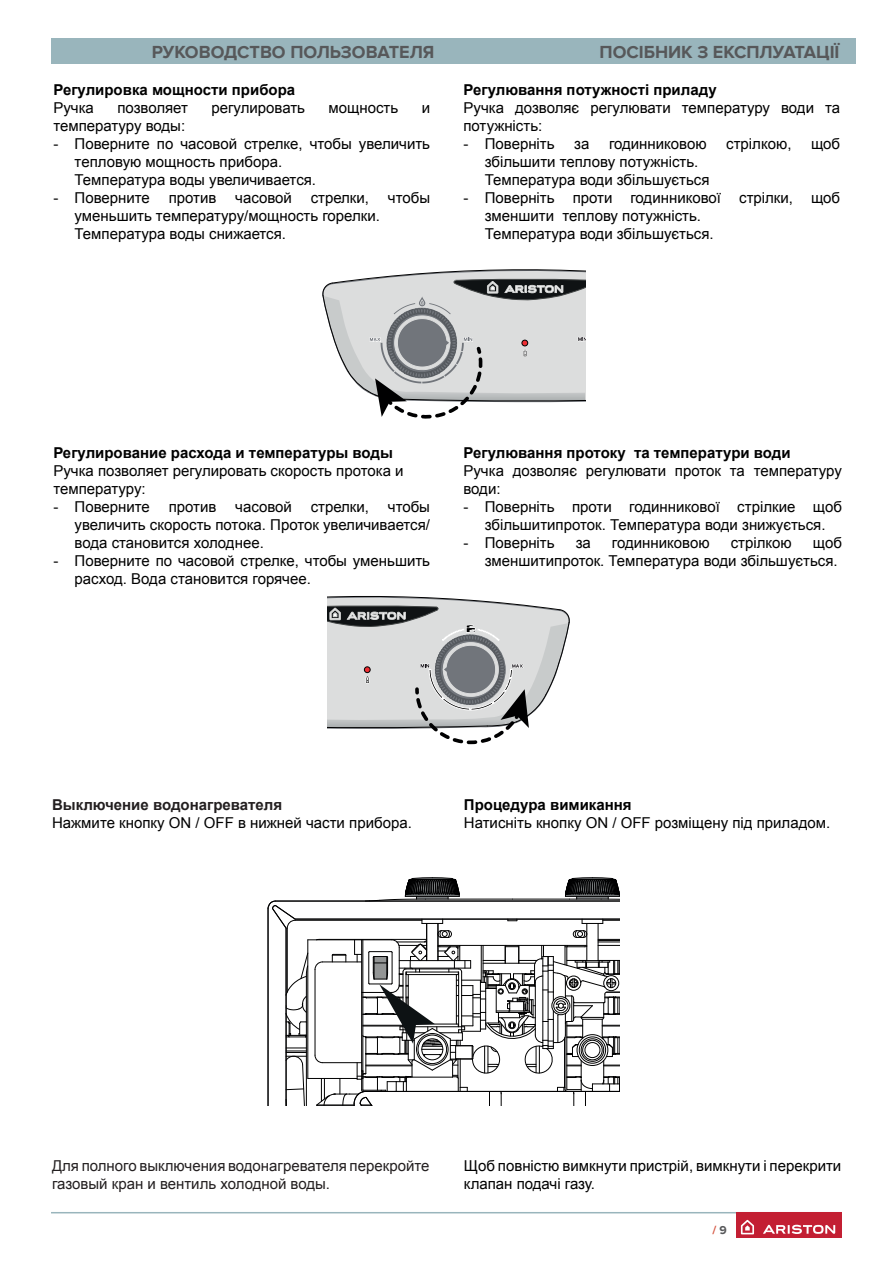
<style>
.page{position:relative;width:893px;height:1263px;background:#fff}
.page>*{position:absolute;margin:0;border:0;box-sizing:border-box;transform-origin:0 0}
.t1{font:700 18px "Proxima Nova";color:#57585a}
.t2{font:15px/18px "Arial";color:#000}
.t3{font:700 15px "Arial";color:#000}
.t4{font:15px/18px "Arial";color:#231f20}
.t5{font:700 15px "Arial";color:#231f20}
.t6{font:700 12px "Proxima Nova";color:#d55541}
.s1{color:#57585a}
</style>
<div class="page">
<hr style="left:51px;top:1212px;width:791px;height:1px;background:#99b5bc">
<div style="left:736px;top:1212px;width:106px;height:26px;background:#c31f33"></div>
<svg style="left:741px;top:1220px;width:13px;height:14px"></svg>
<svg style="left:763px;top:1225px;width:72px;height:9px"></svg>
<div style="left:51px;top:38px;width:804px;height:26px;background:#99b5bc"></div>
<hr style="left:425px;top:899px;width:87px;height:1px;background:#000001">
<hr style="left:512px;top:899px;width:57px;height:1px;background:#000001">
<svg style="left:377px;top:877px;width:83px;height:23px"></svg>
<svg style="left:565px;top:877px;width:55px;height:24px"></svg>
<svg style="left:268px;top:900px;width:351px;height:5px"></svg>
<svg style="left:267px;top:905px;width:352px;height:201px"></svg>
<svg style="left:322px;top:269px;width:263px;height:150px"></svg>
<svg style="left:327px;top:596px;width:243px;height:149px"></svg>
<svg style="left:315px;top:930px;width:305px;height:176px"></svg>
<p class="t1" style="left:152px;top:42px;width:284px">РУКОВОДСТВО ПОЛЬЗОВАТЕЛЯ</p>
<p class="t1" style="left:600px;top:42px;width:241px">ПОСІБНИК З ЕКСПЛУАТАЦІЇ</p>
<p class="t3" style="left:53px;top:80px;width:243px">Регулировка мощности прибора</p>
<p class="t2" style="left:53px;top:99px;width:42px">Ручка</p>
<p class="t2" style="left:117px;top:99px;width:72px">позволяет</p>
<p class="t2" style="left:211px;top:99px;width:95px">регулировать</p>
<p class="t2" style="left:328px;top:99px;width:71px">мощность</p>
<p class="t2" style="left:422px;top:99px;width:10px">и</p>
<p class="t2" style="left:53px;top:117px;width:133px">температуру воды:</p>
<p class="t2" style="left:75px;top:135px;width:357px;text-indent:-21px">- Поверните по часовой стрелке, чтобы увеличить тепловую мощность прибора.<br>Температура воды увеличивается.</p>
<p class="t2" style="left:53px;top:189px;width:98px">- Поверните</p>
<p class="t2" style="left:169px;top:189px;width:49px">против</p>
<p class="t2" style="left:235px;top:189px;width:58px">часовой</p>
<p class="t2" style="left:311px;top:189px;width:60px">стрелки,</p>
<p class="t2" style="left:388px;top:189px;width:44px">чтобы</p>
<p class="t2" style="left:75px;top:207px;width:307px">уменьшить температуру/мощность горелки.<br>Температура воды снижается.</p>
<p class="t3" style="left:463px;top:80px;width:255px">Регулювання потужності приладу</p>
<p class="t2" style="left:463px;top:99px;width:378px">Ручка дозволяє регулювати температуру води та потужність:</p>
<p class="t2" style="left:463px;top:135px;width:93px">- Поверніть</p>
<p class="t2" style="left:574px;top:135px;width:17px">за</p>
<p class="t2" style="left:609px;top:135px;width:99px">годинниковою</p>
<p class="t2" style="left:726px;top:135px;width:67px">стрілкою,</p>
<p class="t2" style="left:811px;top:135px;width:31px">щоб</p>
<p class="t2" style="left:485px;top:153px;width:226px">збільшити теплову потужність.<br>Температура води збільшується</p>
<p class="t2" style="left:485px;top:189px;width:357px;text-indent:-21px">- Поверніть проти годинникової стрілки, щоб зменшити теплову потужність.<br>Температура води збільшується.</p>
<p class="t3" style="left:53px;top:442px;width:341px">Регулирование расхода и температуры воды</p>
<p class="t2" style="left:53px;top:462px;width:352px">Ручка позволяет регулировать скорость протока и температуру:</p>
<p class="t2" style="left:53px;top:498px;width:98px">- Поверните</p>
<p class="t2" style="left:169px;top:498px;width:49px">против</p>
<p class="t2" style="left:235px;top:498px;width:58px">часовой</p>
<p class="t2" style="left:311px;top:498px;width:60px">стрелки,</p>
<p class="t2" style="left:75px;top:498px;width:357px;text-align:justify;text-indent:313px">чтобы увеличить скорость потока. Проток увеличивается/ вода становится холоднее.</p>
<p class="t2" style="left:75px;top:552px;width:357px;text-indent:-21px">- Поверните по часовой стрелке, чтобы уменьшить расход. Вода становится горячее.</p>
<p class="t3" style="left:463px;top:442px;width:329px">Регулювання протоку та температури води</p>
<p class="t2" style="left:463px;top:462px;width:380px">Ручка дозволяє регулювати проток та температуру води:</p>
<p class="t2" style="left:463px;top:498px;width:380px;text-align:center">- Поверніть проти годинникової стрілкиe щоб збільшитипроток. Температура води знижується.</p>
<p class="t2" style="left:463px;top:534px;width:93px">- Поверніть</p>
<p class="t2" style="left:576px;top:534px;width:17px">за</p>
<p class="t2" style="left:612px;top:534px;width:99px">годинниковою</p>
<p class="t2" style="left:731px;top:534px;width:63px">стрілкою</p>
<p class="t2" style="left:485px;top:534px;width:359px;text-align:right">щоб<br>зменшитипроток. Температура води збільшується.</p>
<p class="t5" style="left:52px;top:795px;width:232px">Выключение водонагревателя</p>
<p class="t2" style="left:52px;top:814px;width:361px">Нажмите кнопку ON / OFF в нижней части прибора.</p>
<p class="t3" style="left:464px;top:795px;width:169px">Процедура вимикання</p>
<p class="t2" style="left:464px;top:814px;width:368px">Натисніть кнопку ON / OFF розміщену під приладом.</p>
<p class="t4" style="left:52px;top:1157px;width:379px">Для полного выключения водонагревателя перекройте газовый кран и вентиль холодной воды.</p>
<p class="t2" style="left:464px;top:1157px;width:379px">Щоб повністю вимкнути пристрій, вимкнути і перекрити клапан подачі газу.</p>
<p class="t6" style="left:712px;top:1223px;width:16px">/ <span class="s1">9</span></p>
</div>
